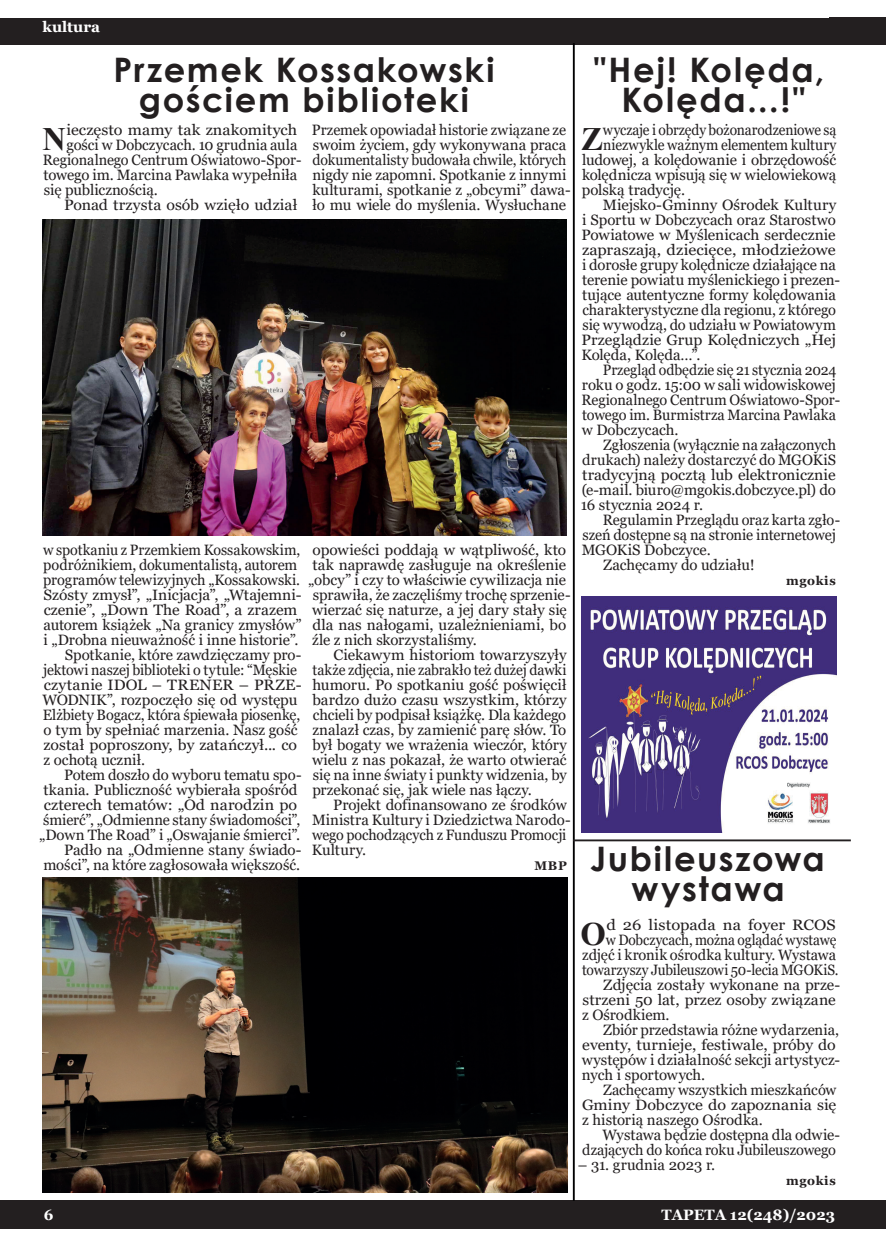
<style>
.page{position:relative;width:886px;height:1251px;background:#fff}
.page>*{position:absolute;margin:0;border:0;box-sizing:border-box;transform-origin:0 0}
.t1{font:700 33.75px/30px "Century Gothic";letter-spacing:.05em;color:#231f20;text-align:center}
.t2{font:700 32.62px "Times New Roman";color:#231f20}
.t3{font:15px/15px "Georgia";color:#231f20}
.t4{font:15px "Georgia";color:#231f20;scale:.96 1}
.t5{font:15px "Georgia";color:#231f20;scale:1.05 1}
.t6{font:15px "Georgia";color:#231f20;scale:.95 1}
.t7{font:15px "Georgia";color:#231f20;scale:.94 1}
.t8{font:15px "Georgia";color:#231f20;scale:1.06 1}
.t9{font:15px "Georgia";color:#231f20;scale:.92 1}
.t10{font:15px "Georgia";color:#231f20;scale:1.08 1}
.t11{font:15px "Georgia";color:#231f20;scale:1.09 1}
.t12{font:15px "Georgia";color:#231f20;scale:.91 1}
.t13{font:15px "Georgia";color:#231f20;scale:1.04 1}
.t14{font:15px "Georgia";color:#231f20;scale:1.07 1}
.t15{font:700 15px "Georgia";color:#fff}
.t16{font:15px "Georgia";color:#231f20;scale:1.1 1}
.t17{font:700 12.5px "Georgia";letter-spacing:.05em;color:#231f20}
</style>
<div class="page">
<div style="left:0;top:1200px;width:886px;height:29px;background:#231f20"></div>
<div style="left:0;top:18px;width:886px;height:26px;background:#231f20"></div>
<hr style="left:573px;top:43px;width:2px;height:1158px;background:#000001">
<hr style="left:573px;top:839px;width:278px;height:2px;background:#231f20">
<img style="left:42px;top:219px;width:525px;height:316px">
<img style="left:42px;top:878px;width:525px;height:315px">
<img style="left:582px;top:596px;width:254px;height:236px">
<p class="t15" style="left:43px;top:17px;width:59px">kultura</p>
<h1 class="t1" style="left:113px;top:53px;width:383px">Przemek Kossakowski gościem biblioteki</h1>
<h1 class="t1" style="left:594px;top:53px;width:232px">"Hej! Kolęda,<br>Kolęda...!"</h1>
<h2 class="t2" style="left:581px;top:116px;width:23px">Z</h2>
<p class="t9" style="left:603px;top:121px;width:255px">wyczaje i obrzędy bożonarodzeniowe są</p>
<h2 class="t2" style="left:43px;top:116px;width:25px">N</h2>
<p class="t10" style="left:67px;top:121px;width:215px">ieczęsto mamy tak znakomitych</p>
<p class="t3" style="left:312px;top:123px;width:260px">Przemek opowiadał historie związane ze swoim życiem, gdy wykonywana praca dokumentalisty budowała chwile, których nigdy nie zapomni. Spotkanie z innymi kulturami, spotkanie z „obcymi” dawa&shy;ło mu wiele do myślenia. Wysłuchane</p>
<p class="t3" style="left:67px;top:138px;width:232px">gości w Dobczycach. 10 grudnia aula</p>
<p class="t4" style="left:43px;top:151px;width:271px">Regionalnego Centrum Oświatowo-Spor-</p>
<p class="t3" style="left:43px;top:168px;width:255px">towego im. Marcina Pawlaka wypełniła</p>
<p class="t3" style="left:44px;top:183px;width:116px">się publicznością.</p>
<p class="t8" style="left:64px;top:196px;width:222px">Ponad trzysta osób wzięło udział</p>
<p class="t7" style="left:603px;top:136px;width:250px">niezwykle ważnym elementem kultury</p>
<p class="t3" style="left:582px;top:153px;width:256px">ludowej, a kolędowanie i obrzędowość</p>
<p class="t3" style="left:582px;top:168px;width:256px">kolędnicza wpisują się w wielowiekową</p>
<p class="t3" style="left:582px;top:183px;width:105px">polską tradycję.</p>
<p class="t3" style="left:603px;top:198px;width:235px">Miejsko-Gminny Ośrodek Kultury</p>
<p class="t3" style="left:582px;top:213px;width:255px">i Sportu w Dobczycach oraz Starostwo</p>
<p class="t3" style="left:581px;top:228px;width:256px">Powiatowe w Myślenicach serdecznie</p>
<p class="t11" style="left:582px;top:241px;width:234px">zapraszają, dziecięce, młodzieżowe</p>
<p class="t3" style="left:582px;top:258px;width:255px">i dorosłe grupy kolędnicze działające na</p>
<p class="t3" style="left:582px;top:273px;width:260px">terenie powiatu myślenickiego i prezen-</p>
<p class="t3" style="left:582px;top:288px;width:255px">tujące autentyczne formy kolędowania</p>
<p class="t3" style="left:582px;top:303px;width:255px">charakterystyczne dla regionu, z którego</p>
<p class="t3" style="left:582px;top:318px;width:255px">się wywodzą, do udziału w Powiatowym</p>
<p class="t5" style="left:581px;top:331px;width:244px">Przeglądzie Grup Kolędniczych „Hej</p>
<p class="t3" style="left:581px;top:348px;width:120px">Kolęda, Kolęda…”.</p>
<p class="t7" style="left:603px;top:361px;width:250px">Przegląd odbędzie się 21 stycznia 2024</p>
<p class="t3" style="left:582px;top:378px;width:255px">roku o godz. 15:00 w sali widowiskowej</p>
<p class="t4" style="left:581px;top:391px;width:271px">Regionalnego Centrum Oświatowo-Spor-</p>
<p class="t3" style="left:582px;top:408px;width:255px">towego im. Burmistrza Marcina Pawlaka</p>
<p class="t3" style="left:582px;top:423px;width:98px">w Dobczycach.</p>
<p class="t4" style="left:603px;top:436px;width:244px">Zgłoszenia (wyłącznie na załączonych</p>
<p class="t3" style="left:582px;top:453px;width:255px">drukach) należy dostarczyć do MGOKiS</p>
<p class="t5" style="left:582px;top:466px;width:243px">tradycyjną pocztą lub elektronicznie</p>
<p class="t3" style="left:582px;top:483px;width:256px">(e-mail. biuro@mgokis.dobczyce.pl) do</p>
<p class="t3" style="left:581px;top:498px;width:124px">16 stycznia 2024 r.</p>
<p class="t3" style="left:603px;top:513px;width:239px">Regulamin Przeglądu oraz karta zgło-</p>
<p class="t3" style="left:582px;top:528px;width:255px">szeń dostępne są na stronie internetowej</p>
<p class="t3" style="left:582px;top:543px;width:131px">MGOKiS Dobczyce.</p>
<p class="t3" style="left:603px;top:558px;width:153px">Zachęcamy do udziału!</p>
<p class="t17" style="left:786px;top:573px;width:51px">mgokis</p>
<p class="t6" style="left:43px;top:541px;width:272px">w spotkaniu z Przemkiem Kossakowskim,</p>
<p class="t3" style="left:43px;top:558px;width:256px">podróżnikiem, dokumentalistą, autorem</p>
<p class="t3" style="left:43px;top:573px;width:258px">programów telewizyjnych „Kossakowski.</p>
<p class="t3" style="left:44px;top:588px;width:260px">Szósty zmysł”, „Inicjacja”, „Wtajemni-</p>
<p class="t13" style="left:44px;top:601px;width:245px">czenie”, „Down The Road”, a zrazem</p>
<p class="t3" style="left:44px;top:618px;width:259px">autorem książek „Na granicy zmysłów”</p>
<p class="t3" style="left:43px;top:633px;width:257px">i „Drobna nieuważność i inne historie”.</p>
<p class="t3" style="left:65px;top:648px;width:238px">Spotkanie, które zawdzięczamy pro-</p>
<p class="t6" style="left:43px;top:661px;width:269px">jektowi naszej biblioteki o tytule: “Męskie</p>
<p class="t8" style="left:44px;top:676px;width:245px">czytanie IDOL – TRENER – PRZE-</p>
<p class="t3" style="left:42px;top:693px;width:256px">WODNIK”, rozpoczęło się od występu</p>
<p class="t4" style="left:43px;top:706px;width:270px">Elżbiety Bogacz, która śpiewała piosenkę,</p>
<p class="t3" style="left:44px;top:723px;width:256px">o tym by spełniać marzenia. Nasz gość</p>
<p class="t5" style="left:44px;top:736px;width:243px">został poproszony, by zatańczył... co</p>
<p class="t3" style="left:44px;top:753px;width:103px">z ochotą ucznił.</p>
<p class="t3" style="left:64px;top:768px;width:239px">Potem doszło do wyboru tematu spo-</p>
<p class="t3" style="left:43px;top:783px;width:255px">tkania. Publiczność wybierała spośród</p>
<p class="t14" style="left:44px;top:796px;width:238px">czterech tematów: „Od narodzin po</p>
<p class="t3" style="left:43px;top:813px;width:259px">śmierć”, „Odmienne stany świadomości”,</p>
<p class="t3" style="left:39px;top:828px;width:263px">„Down The Road” i „Oswajanie śmierci”.</p>
<p class="t3" style="left:64px;top:843px;width:239px">Padło na „Odmienne stany świado-</p>
<p class="t3" style="left:43px;top:858px;width:258px">mości”, na które zagłosowała większość.</p>
<p class="t3" style="left:313px;top:543px;width:255px">opowieści poddają w wątpliwość, kto</p>
<p class="t3" style="left:312px;top:558px;width:255px">tak naprawdę zasługuje na określenie</p>
<p class="t3" style="left:308px;top:573px;width:259px">„obcy” i czy to właściwie cywilizacja nie</p>
<p class="t3" style="left:313px;top:588px;width:259px">sprawiła, że zaczęliśmy trochę sprzenie-</p>
<p class="t3" style="left:312px;top:603px;width:256px">wierzać się naturze, a jej dary stały się</p>
<p class="t3" style="left:313px;top:618px;width:255px">dla nas nałogami, uzależnieniami, bo</p>
<p class="t3" style="left:312px;top:633px;width:166px">źle z nich skorzystaliśmy.</p>
<p class="t3" style="left:334px;top:648px;width:235px">Ciekawym historiom towarzyszyły</p>
<p class="t7" style="left:312px;top:661px;width:272px">także zdjęcia, nie zabrakło też dużej dawki</p>
<p class="t3" style="left:312px;top:678px;width:256px">humoru. Po spotkaniu gość poświęcił</p>
<p class="t3" style="left:312px;top:693px;width:256px">bardzo dużo czasu wszystkim, którzy</p>
<p class="t3" style="left:313px;top:708px;width:255px">chcieli by podpisał książkę. Dla każdego</p>
<p class="t3" style="left:313px;top:723px;width:255px">znalazł czas, by zamienić parę słów. To</p>
<p class="t3" style="left:312px;top:738px;width:256px">był bogaty we wrażenia wieczór, który</p>
<p class="t3" style="left:312px;top:753px;width:256px">wielu z nas pokazał, że warto otwierać</p>
<p class="t3" style="left:313px;top:768px;width:255px">się na inne światy i punkty widzenia, by</p>
<p class="t3" style="left:312px;top:783px;width:221px">przekonać się, jak wiele nas łączy.</p>
<p class="t3" style="left:333px;top:798px;width:235px">Projekt dofinansowano ze środków</p>
<p class="t3" style="left:312px;top:813px;width:260px">Ministra Kultury i Dziedzictwa Narodo-</p>
<p class="t6" style="left:312px;top:826px;width:269px">wego pochodzących z Funduszu Promocji</p>
<p class="t3" style="left:312px;top:843px;width:56px">Kultury.</p>
<p class="t17" style="left:534px;top:858px;width:34px">MBP</p>
<h1 class="t1" style="left:590px;top:843px;width:236px">Jubileuszowa wystawa</h1>
<p class="t15" style="left:44px;top:1205px;width:11px">6</p>
<h2 class="t2" style="left:580px;top:911px;width:27px">O</h2>
<p class="t16" style="left:606px;top:916px;width:210px">d 26 listopada na foyer RCOS</p>
<p class="t12" style="left:606px;top:931px;width:255px">w Dobczycach, można oglądać wystawę</p>
<p class="t3" style="left:582px;top:948px;width:255px">zdjęć i kronik ośrodka kultury. Wystawa</p>
<p class="t9" style="left:582px;top:961px;width:280px">towarzyszy Jubileuszowi 50-lecia MGOKiS.</p>
<p class="t3" style="left:603px;top:978px;width:239px">Zdjęcia zostały wykonane na prze-</p>
<p class="t5" style="left:582px;top:991px;width:242px">strzeni 50 lat, przez osoby związane</p>
<p class="t3" style="left:582px;top:1008px;width:89px">z Ośrodkiem.</p>
<p class="t3" style="left:603px;top:1023px;width:237px">Zbiór przedstawia różne wydarzenia,</p>
<p class="t8" style="left:582px;top:1036px;width:241px">eventy, turnieje, festiwale, próby do</p>
<p class="t3" style="left:582px;top:1053px;width:260px">występów i działalność sekcji artystycz-</p>
<p class="t3" style="left:582px;top:1068px;width:125px">nych i sportowych.</p>
<p class="t3" style="left:603px;top:1083px;width:235px">Zachęcamy wszystkich mieszkańców</p>
<p class="t10" style="left:582px;top:1096px;width:237px">Gminy Dobczyce do zapoznania się</p>
<p class="t3" style="left:582px;top:1113px;width:182px">z historią naszego Ośrodka.</p>
<p class="t3" style="left:602px;top:1128px;width:239px">Wystawa będzie dostępna dla odwie-</p>
<p class="t4" style="left:582px;top:1141px;width:266px">dzających do końca roku Jubileuszowego</p>
<p class="t3" style="left:578px;top:1158px;width:139px">– 31. grudnia 2023 r.</p>
<p class="t17" style="left:786px;top:1173px;width:51px">mgokis</p>
<p class="t15" style="left:661px;top:1205px;width:175px">TAPETA 12(248)/2023</p>
</div>
